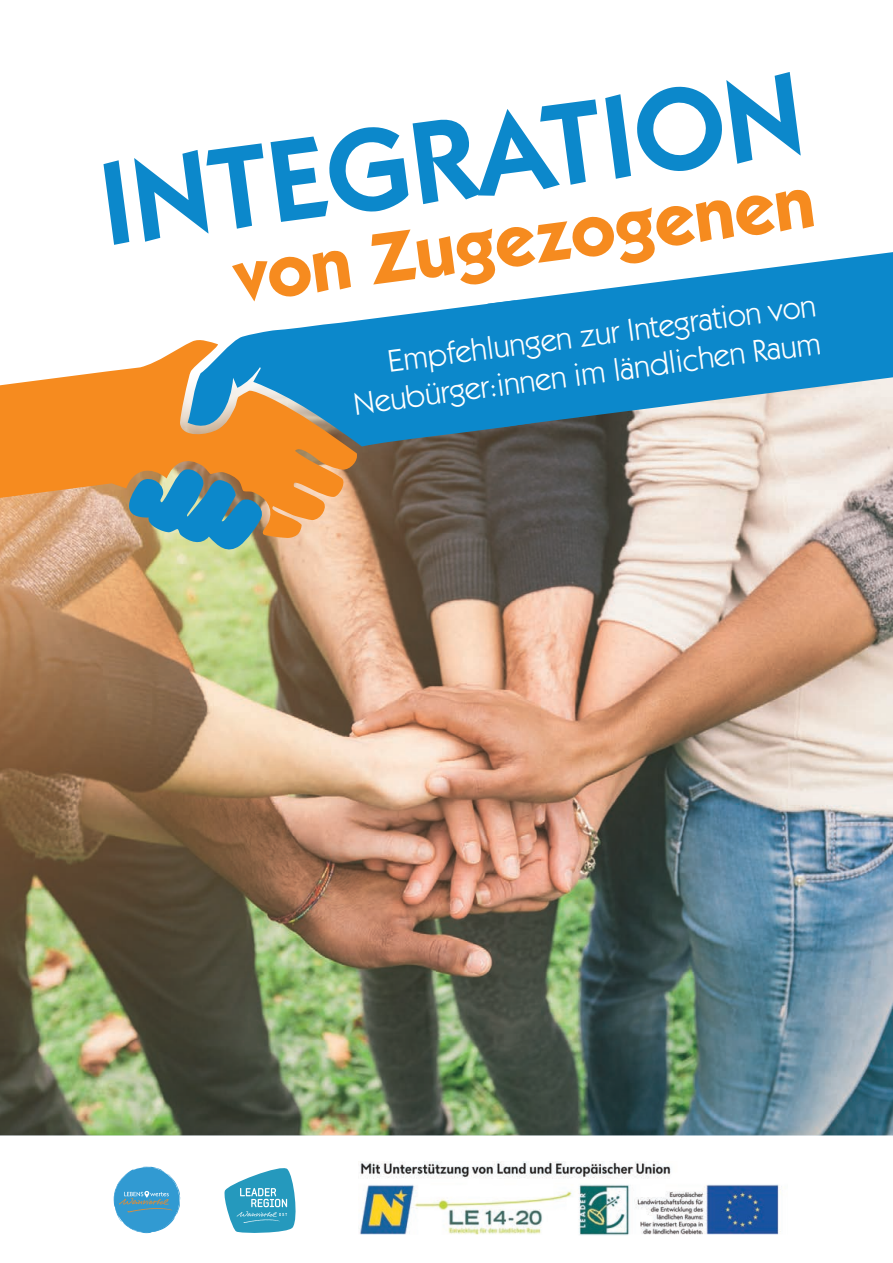
<style>
.page{position:relative;width:893px;height:1263px;background:#fff}
.page>*{position:absolute;margin:0;border:0;box-sizing:border-box;transform-origin:0 0}
.t1{font:600 117.3px "ITC Kabel Std";color:#0c88cb}
.t2{font:700 72.45px "ITC Kabel Std";color:#f68b1f}
.t3{font:31.5px/38.1px "ITC Kabel Std";color:#fff;text-align:right}
</style>
<div class="page">
<img style="left:0;top:427px;width:893px;height:708px">
<img style="left:359px;top:1161px;width:422px;height:74px">
<svg style="left:224px;top:1168px;width:72px;height:65px"></svg>
<svg style="left:114px;top:1166px;width:66px;height:67px"></svg>
<svg style="left:239px;top:303px;width:292px;height:143px;fill:#0c88cb"></svg>
<svg style="left:0;top:338px;width:359px;height:248px;background:#bea177"></svg>
<svg style="left:488px;top:252px;width:405px;height:175px;background:#4ca3d2"></svg>
<p class="t1" style="left:91px;top:140px;width:710px;rotate:-8deg">INTEGRATION</p>
<p class="t2" style="left:230px;top:231px;width:585px;rotate:-7deg">von Zugezogenen</p>
<p class="t3" style="left:347px;top:346px;width:472px;rotate:-7deg">Empfehlungen zur Integration von<br>Neubürger:innen im ländlichen Raum</p>
</div>
